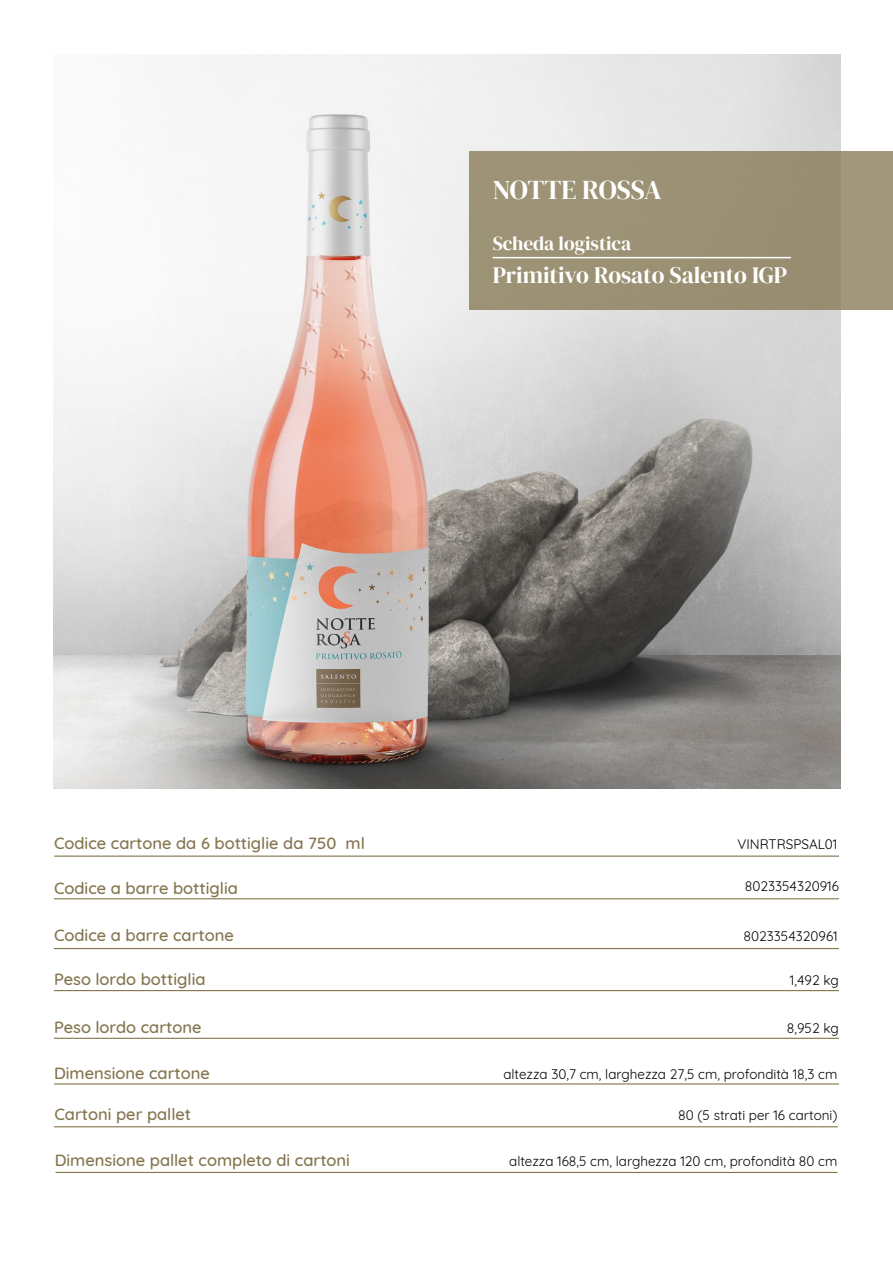
<style>
.page{position:relative;width:893px;height:1263px;background:#fff}
.page>*{position:absolute;margin:0;border:0;box-sizing:border-box;transform-origin:0 0}
.t1{font:27px "DM Serif Display";letter-spacing:-.01em;color:#fff}
.t2{font:23.4px "DM Serif Display";color:#fff}
.t3{font:19.5px "DM Serif Display";color:#fff}
.t4{font:500 16.5px "Quicksand";color:#83754e}
.t5{font:13.5px "Quicksand";color:#000}
</style>
<div class="page">
<hr style="left:54px;top:855px;width:785px;height:2px;background:#83754e">
<hr style="left:54px;top:898px;width:785px;height:1px;background:#83754e">
<hr style="left:54px;top:948px;width:785px;height:1px;background:#83754e">
<hr style="left:54px;top:990px;width:785px;height:1px;background:#83754e">
<hr style="left:54px;top:1038px;width:785px;height:1px;background:#83754e">
<hr style="left:54px;top:1083px;width:785px;height:1px;background:#83754e">
<hr style="left:54px;top:1126px;width:784px;height:1px;background:#83754e">
<hr style="left:56px;top:1172px;width:781px;height:1px;background:#83754e">
<img style="left:54px;top:54px;width:787px;height:735px">
<div style="left:469px;top:151px;width:424px;height:158px;background:#9c9174"></div>
<hr style="left:493px;top:257px;width:298px;height:1px;background:#fff">
<h1 class="t1" style="left:493px;top:174px;width:170px">NOTTE ROSSA</h1>
<p class="t3" style="left:493px;top:232px;width:140px">Scheda logistica</p>
<h2 class="t2" style="left:493px;top:261px;width:296px">Primitivo Rosato Salento IGP</h2>
<p class="t4" style="left:54px;top:830px;width:312px">Codice cartone da 6 bottiglie da 750 ml</p>
<p class="t5" style="left:738px;top:834px;width:101px">VINRTRSPSAL01</p>
<p class="t4" style="left:54px;top:874px;width:185px">Codice a barre bottiglia</p>
<p class="t5" style="left:745px;top:875px;width:96px">8023354320916</p>
<p class="t4" style="left:54px;top:921px;width:181px">Codice a barre cartone</p>
<p class="t5" style="left:744px;top:925px;width:96px">8023354320961</p>
<p class="t4" style="left:54px;top:966px;width:153px">Peso lordo bottiglia</p>
<p class="t4" style="left:54px;top:1014px;width:149px">Peso lordo cartone</p>
<p class="t5" style="left:790px;top:969px;width:51px">1,492 kg</p>
<p class="t5" style="left:787px;top:1018px;width:54px">8,952 kg</p>
<p class="t4" style="left:54px;top:1059px;width:157px">Dimensione cartone</p>
<p class="t5" style="left:503px;top:1063px;width:336px">altezza 30,7 cm, larghezza 27,5 cm, profondità 18,3 cm</p>
<p class="t4" style="left:54px;top:1101px;width:138px">Cartoni per pallet</p>
<p class="t4" style="left:55px;top:1147px;width:297px">Dimensione pallet completo di cartoni</p>
<p class="t5" style="left:678px;top:1104px;width:161px">80 (5 strati per 16 cartoni)</p>
<p class="t5" style="left:509px;top:1151px;width:330px">altezza 168,5 cm, larghezza 120 cm, profondità 80 cm</p>
</div>
